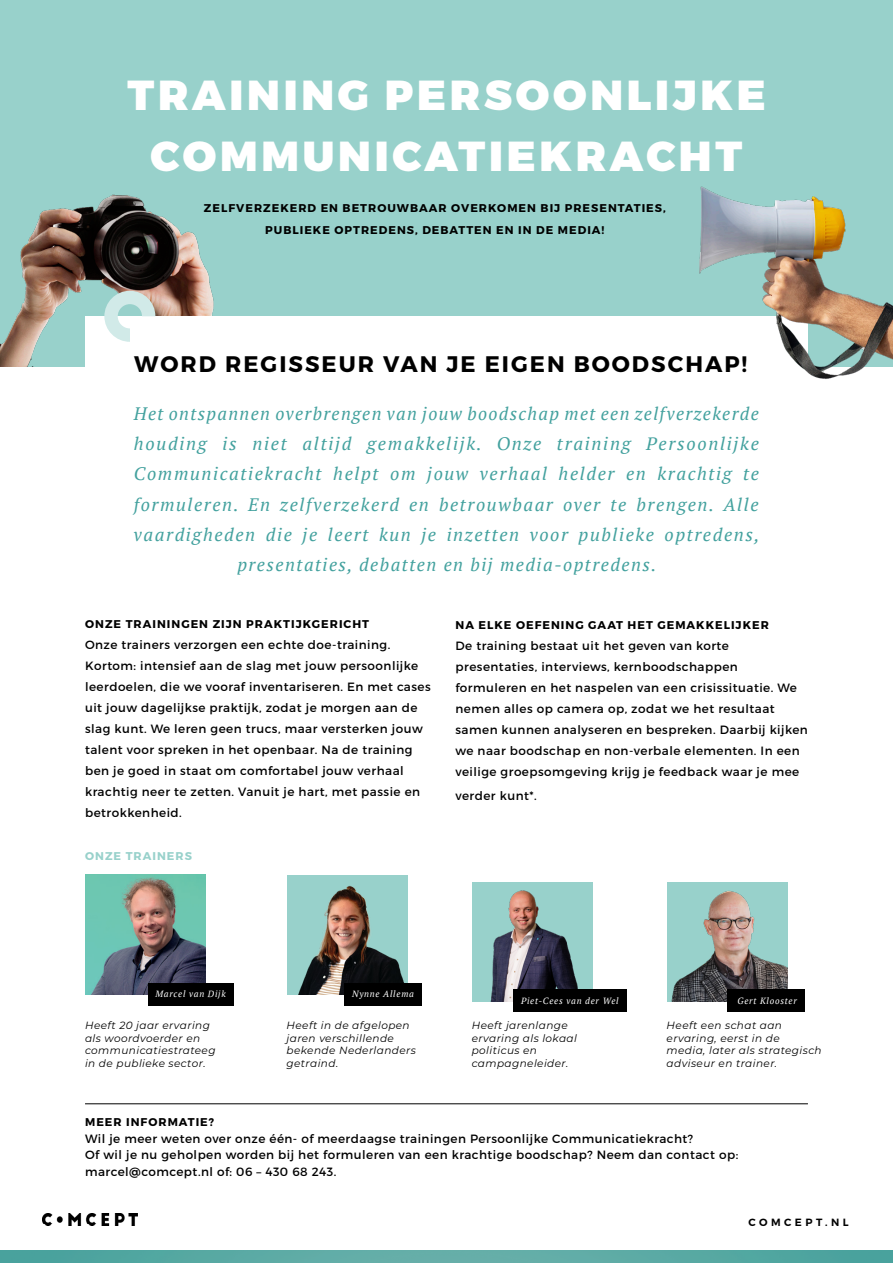
<style>
.page{position:relative;width:893px;height:1263px;background:#fff}
.page>*{position:absolute;margin:0;border:0;box-sizing:border-box;transform-origin:0 0}
.t1{font:900 41.85px/61.5px "Montserrat";letter-spacing:.09em;color:#fff;text-align:center}
.t2{font:700 22.5px "Montserrat";letter-spacing:.09em;color:#000}
.t3{font:italic 18px/30.3px "PT Serif";letter-spacing:.085em;color:#43a19e;text-align:center}
.t4{font:12px/21px "Montserrat";letter-spacing:.04em;color:#000}
.t5{font:700 11.25px "Montserrat";letter-spacing:.09em;color:#000}
.t6{font:700 11.25px "Montserrat";letter-spacing:.09em;color:#98d1cb}
.t7{font:italic 10.5px/12.6px "Montserrat";letter-spacing:.04em;color:#000}
.t8{font:600 10.5px "Montserrat";letter-spacing:.33em;color:#000}
.t9{font:italic 9px "PT Serif";letter-spacing:.08em;color:#fff}
</style>
<div class="page">
<img style="left:43px;top:1214px;width:95px;height:11px">
<div style="left:0;top:0;width:893px;height:366px;background:#98d1cb"></div>
<img style="left:0;top:1250px;width:893px;height:13px">
<hr style="left:85px;top:1103px;width:723px;height:1px;background:#000">
<img style="left:287px;top:875px;width:120px;height:120px">
<div style="left:344px;top:983px;width:78px;height:22px;background:#000"></div>
<img style="left:472px;top:882px;width:121px;height:120px">
<div style="left:513px;top:990px;width:113px;height:22px;background:#000"></div>
<img style="left:667px;top:882px;width:120px;height:120px">
<div style="left:727px;top:990px;width:77px;height:22px;background:#000"></div>
<img style="left:85px;top:874px;width:121px;height:120px">
<div style="left:148px;top:983px;width:85px;height:22px;background:#000"></div>
<img style="left:0;top:194px;width:214px;height:172px">
<div style="left:85px;top:316px;width:723px;height:153px;background:#fff"></div>
<img style="left:699px;top:186px;width:194px;height:193px">
<svg style="left:104px;top:291px;width:51px;height:51px"></svg>
<p class="t1" style="left:127px;top:66px;width:640px">TRAINING PERSOONLIJKE<br>COMMUNICATIEKRACHT</p>
<p class="t5" style="left:204px;top:201px;width:463px">ZELFVERZEKERD EN BETROUWBAAR OVERKOMEN BIJ PRESENTATIES,</p>
<p class="t5" style="left:265px;top:223px;width:341px">PUBLIEKE OPTREDENS, DEBATTEN EN IN DE MEDIA!</p>
<p class="t2" style="left:134px;top:350px;width:615px">WORD REGISSEUR VAN JE EIGEN BOODSCHAP!</p>
<p class="t3" style="left:134px;top:398px;width:627px">Het ontspannen overbrengen van jouw boodschap met een zelfverzekerde houding is niet altijd gemakkelijk. Onze training Persoonlijke Communicatiekracht helpt om jouw verhaal helder en krachtig te formuleren. En zelfverzekerd en betrouwbaar over te brengen. Alle vaardigheden die je leert kun je inzetten voor publieke optredens, presentaties, debatten en bij media-optredens.</p>
<p class="t5" style="left:85px;top:617px;width:286px">ONZE TRAININGEN ZIJN PRAKTIJKGERICHT</p>
<p class="t4" style="left:85px;top:634px;width:347px">Onze trainers verzorgen een echte doe-training.<br>Kortom: intensief aan de slag met jouw persoonlijke leerdoelen, die we vooraf inventariseren. En met cases uit jouw dagelijkse praktijk, zodat je morgen aan de slag kunt. We leren geen trucs, maar versterken jouw talent voor spreken in het openbaar. Na de training ben je goed in staat om comfortabel jouw verhaal krachtig neer te zetten. Vanuit je hart, met passie en betrokkenheid.</p>
<p class="t6" style="left:85px;top:849px;width:108px">ONZE TRAINERS</p>
<p class="t5" style="left:456px;top:618px;width:315px">NA ELKE OEFENING GAAT HET GEMAKKELIJKER</p>
<p class="t4" style="left:455px;top:635px;width:354px">De training bestaat uit het geven van korte presentaties, interviews, kernboodschappen formuleren en het naspelen van een crisissituatie. We nemen alles op camera op, zodat we het resultaat samen kunnen analyseren en bespreken. Daarbij kijken we naar boodschap en non-verbale elementen. In een veilige groepsomgeving krijg je feedback waar je mee</p>
<p class="t4" style="left:455px;top:785px;width:83px">verder kunt*.</p>
<p class="t9" style="left:155px;top:988px;width:72px">Marcel van Dijk</p>
<p class="t9" style="left:352px;top:988px;width:63px">Nynne Allema</p>
<p class="t9" style="left:521px;top:995px;width:99px">Piet-Cees van der Wel</p>
<p class="t9" style="left:738px;top:995px;width:61px">Gert Klooster</p>
<p class="t7" style="left:85px;top:1019px;width:132px">Heeft 20 jaar ervaring als woordvoerder en communicatiestrateeg in de publieke sector.</p>
<p class="t7" style="left:287px;top:1019px;width:131px">Heeft in de afgelopen jaren verschillende bekende Nederlanders getraind.</p>
<p class="t7" style="left:472px;top:1019px;width:107px">Heeft jarenlange ervaring als lokaal politicus en campagneleider.</p>
<p class="t7" style="left:667px;top:1019px;width:157px">Heeft een schat aan ervaring, eerst in de<br>media, later als strategisch adviseur en trainer.</p>
<p class="t5" style="left:85px;top:1115px;width:130px">MEER INFORMATIE?</p>
<p class="t4" style="left:85px;top:1130px;width:655px;line-height:16.5px">Wil je meer weten over onze één- of meerdaagse trainingen Persoonlijke Communicatiekracht?<br>Of wil je nu geholpen worden bij het formuleren van een krachtige boodschap? Neem dan contact op: marcel@comcept.nl of: 06 – 430 68 243.</p>
<p class="t8" style="left:749px;top:1215px;width:101px">COMCEPT.NL</p>
</div>
